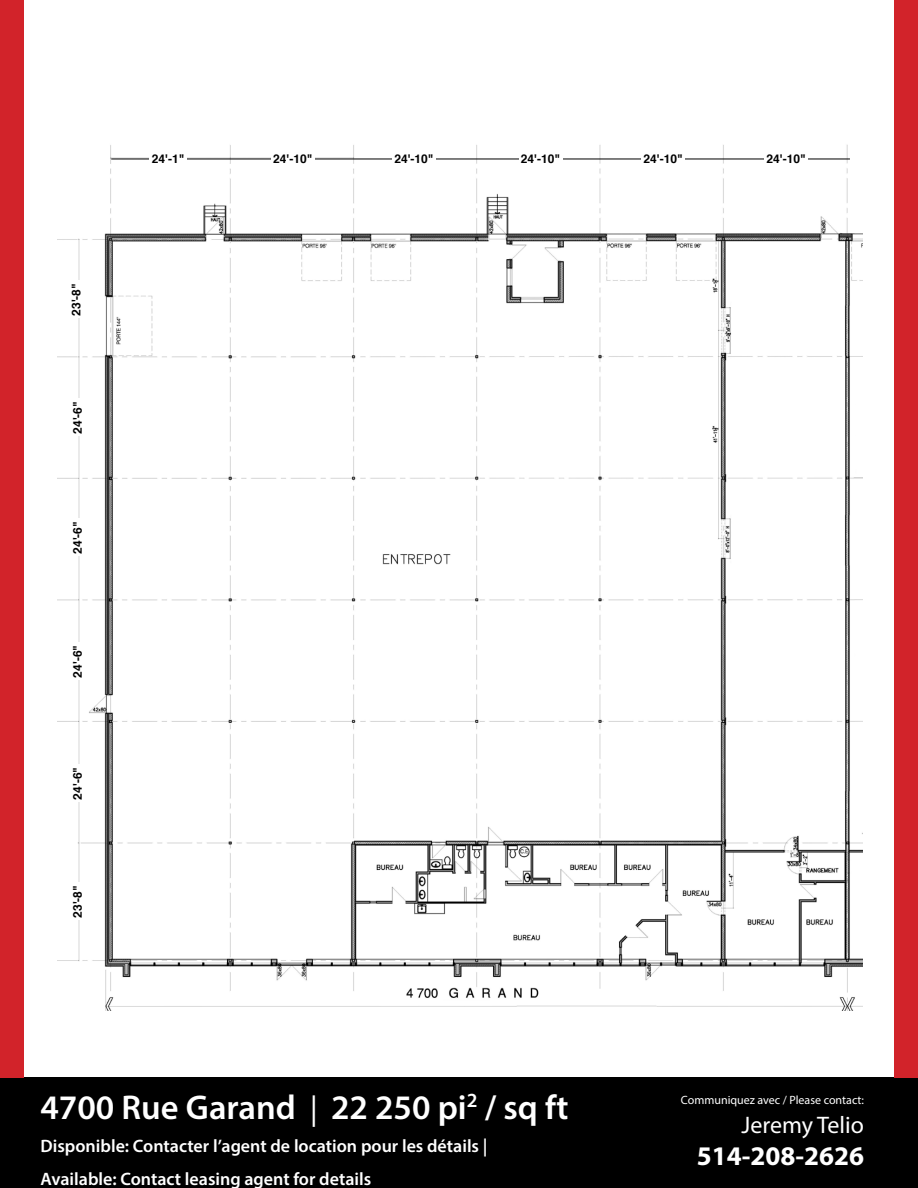
<style>
.page{position:relative;width:918px;height:1188px;background:#fff}
.page>*{position:absolute;margin:0;border:0;box-sizing:border-box;transform-origin:0 0}
.t1{font:600 34.5px "Myriad Pro";color:#fff}
.t2{font:700 27px "Myriad Pro";color:#fff}
.t3{font:24px "Myriad Pro";color:#fff}
.t4{font:600 18px "Myriad Pro";color:#fff}
.t5{font:700 12px "Helvetica";color:#000}
.t6{font:12px "Myriad Pro";color:#fff}
.s1{font-weight:400;font-size:31.5px}
</style>
<div class="page">
<div style="left:0;top:1077px;width:918px;height:111px;background:#000"></div>
<div style="left:0;top:0;width:24px;height:1077px;background:#d2232a"></div>
<div style="left:894px;top:0;width:24px;height:1077px;background:#d2232a"></div>
<img style="left:57px;top:145px;width:805px;height:866px">
<hr style="left:111px;top:159px;width:739px;height:1px;background:#000">
<div style="left:150px;top:153px;width:37px;height:12px;background:#fff"></div>
<div style="left:271px;top:153px;width:44px;height:12px;background:#fff"></div>
<div style="left:392px;top:153px;width:44px;height:12px;background:#fff"></div>
<div style="left:519px;top:153px;width:43px;height:12px;background:#fff"></div>
<div style="left:641px;top:153px;width:44px;height:12px;background:#fff"></div>
<div style="left:764px;top:153px;width:44px;height:12px;background:#fff"></div>
<div style="left:72px;top:765px;width:11px;height:37px;background:#fff"></div>
<div style="left:72px;top:643px;width:11px;height:37px;background:#fff"></div>
<div style="left:72px;top:883px;width:11px;height:37px;background:#fff"></div>
<div style="left:72px;top:519px;width:11px;height:37px;background:#fff"></div>
<div style="left:72px;top:399px;width:11px;height:37px;background:#fff"></div>
<div style="left:70px;top:281px;width:12px;height:37px;background:#fff"></div>
<p class="t5" style="left:67px;top:316px;width:34px;rotate:-90deg">23'-8"</p>
<p class="t5" style="left:68px;top:434px;width:34px;rotate:-90deg">24'-6"</p>
<p class="t5" style="left:68px;top:554px;width:34px;rotate:-90deg">24'-6"</p>
<p class="t5" style="left:68px;top:678px;width:34px;rotate:-90deg">24'-6"</p>
<p class="t5" style="left:68px;top:800px;width:34px;rotate:-90deg">24'-6"</p>
<p class="t5" style="left:68px;top:918px;width:34px;rotate:-90deg">23'-8"</p>
<p class="t5" style="left:152px;top:150px;width:34px">24'-1"</p>
<p class="t5" style="left:273px;top:150px;width:41px">24'-10"</p>
<p class="t5" style="left:394px;top:150px;width:41px">24'-10"</p>
<p class="t5" style="left:521px;top:150px;width:41px">24'-10"</p>
<p class="t5" style="left:644px;top:150px;width:41px">24'-10"</p>
<p class="t5" style="left:767px;top:150px;width:41px">24'-10"</p>
<p class="t1" style="left:40px;top:1085px;width:530px">4700 Rue Garand <span class="s1">|</span> 22 250 pi<sup>2</sup> / sq ft</p>
<p class="t4" style="left:40px;top:1134px;width:449px">Disponible: Contacter l’agent de location pour les détails |</p>
<p class="t4" style="left:40px;top:1167px;width:332px">Available: Contact leasing agent for details</p>
<p class="t6" style="left:681px;top:1093px;width:185px">Communiquez avec / Please contact:</p>
<p class="t3" style="left:742px;top:1110px;width:124px">Jeremy Telio</p>
<p class="t2" style="left:697px;top:1139px;width:169px">514-208-2626</p>
</div>
